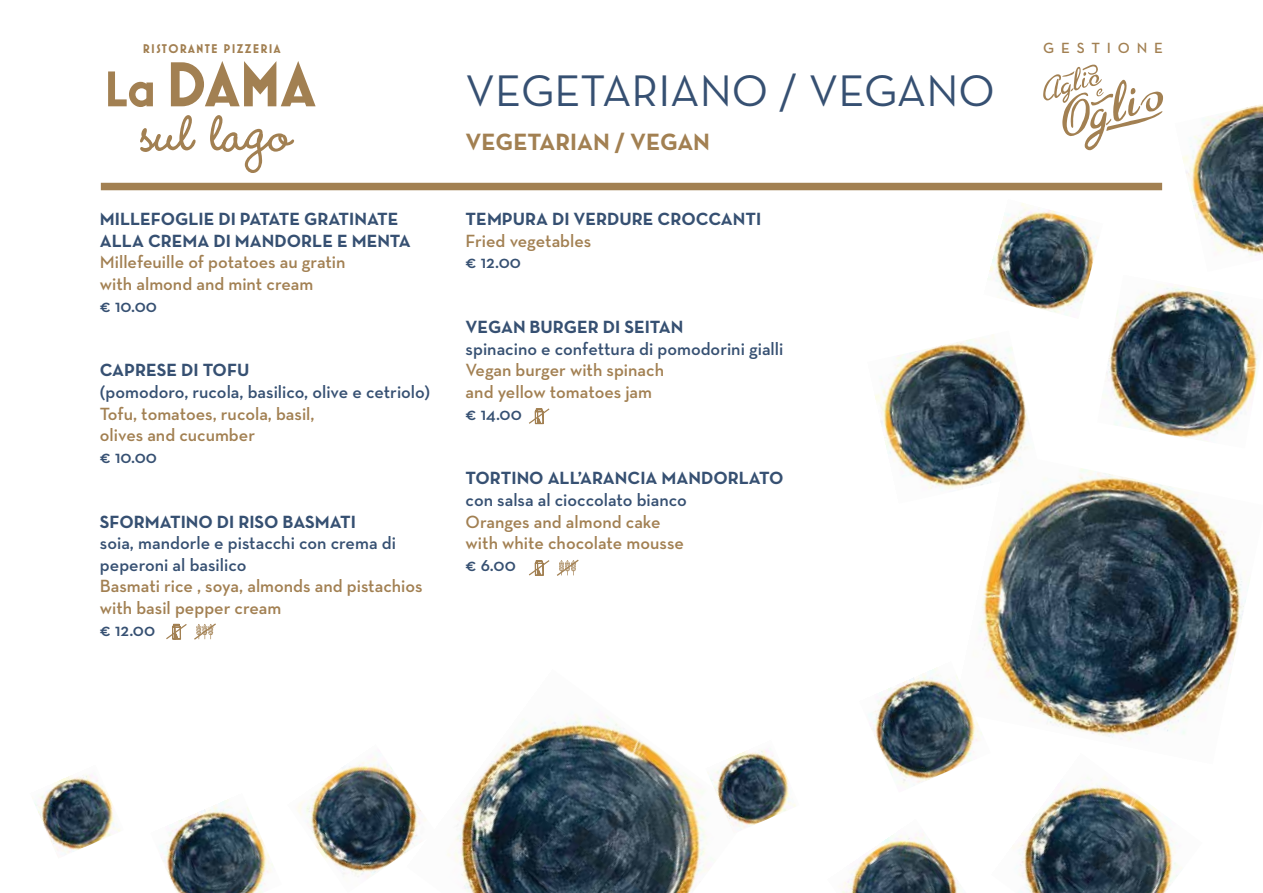
<style>
.page{position:relative;width:1263px;height:893px;background:#fff}
.page>*{position:absolute;margin:0;border:0;box-sizing:border-box;transform-origin:0 0}
.t1{font:700 66.6px "Wendy LP Std";color:#a28052}
.t2{font:700 64.2px "Mostra Nuova";color:#a28052}
.t3{font:45px "Neutra Text";color:#365072}
.t4{font:700 24px "Neutra Text";color:#a28052}
.t5{font:600 18px/21.6px "Neutra Text";color:#a28052}
.t6{font:600 18px/21.6px "Neutra Text";color:#365072}
.t7{font:700 18px/21.6px "Neutra Text";color:#365072}
.t8{font:600 15px "Neutra Text";letter-spacing:.455em;color:#a28052}
.t9{font:700 12.9px "Mostra Nuova";letter-spacing:.1em;color:#a28052}
.s1{font-size:50.85px}
</style>
<div class="page">
<svg style="left:1043px;top:65px;width:120px;height:85px"></svg>
<div style="left:101px;top:183px;width:1061px;height:7px;background:#a28052"></div>
<img style="left:447px;top:714px;width:262px;height:179px">
<img style="left:159px;top:799px;width:114px;height:94px">
<img style="left:32px;top:774px;width:88px;height:80px">
<img style="left:298px;top:757px;width:128px;height:121px">
<img style="left:979px;top:468px;width:271px;height:272px">
<img style="left:988px;top:203px;width:111px;height:112px">
<img style="left:1012px;top:776px;width:170px;height:117px">
<img style="left:868px;top:661px;width:123px;height:125px">
<img style="left:705px;top:740px;width:91px;height:94px">
<img style="left:875px;top:334px;width:165px;height:170px">
<img style="left:1182px;top:104px;width:81px;height:152px">
<img style="left:839px;top:833px;width:120px;height:60px">
<img style="left:1097px;top:275px;width:165px;height:167px">
<svg style="left:166px;top:623px;width:50px;height:17px"></svg>
<svg style="left:529px;top:559px;width:50px;height:17px"></svg>
<svg style="left:529px;top:408px;width:21px;height:17px"></svg>
<p class="t9" style="left:143px;top:41px;width:139px">RISTORANTE PIZZERIA</p>
<h2 class="t2" style="left:104px;top:47px;width:212px"><span class="s1">La</span> DAMA</h2>
<h1 class="t1" style="left:141px;top:93px;width:153px">sul lago</h1>
<p class="t7" style="left:100px;top:208px;width:312px">MILLEFOGLIE DI PATATE GRATINATE<br>ALLA CREMA DI MANDORLE E MENTA</p>
<p class="t5" style="left:100px;top:251px;width:247px">Millefeuille of potatoes au gratin with almond and mint cream</p>
<p class="t6" style="left:100px;top:294px;width:59px">€ 10.00</p>
<p class="t7" style="left:100px;top:359px;width:151px">CAPRESE DI TOFU</p>
<p class="t6" style="left:100px;top:381px;width:332px">(pomodoro, rucola, basilico, olive e cetriolo)</p>
<p class="t5" style="left:100px;top:402px;width:216px">Tofu, tomatoes, rucola, basil, olives and cucumber</p>
<p class="t6" style="left:100px;top:446px;width:59px">€ 10.00</p>
<p class="t7" style="left:100px;top:510px;width:257px">SFORMATINO DI RISO BASMATI</p>
<p class="t6" style="left:100px;top:532px;width:297px">soia, mandorle e pistacchi con crema di peperoni al basilico</p>
<p class="t5" style="left:100px;top:575px;width:324px">Basmati rice , soya, almonds and pistachios with basil pepper cream</p>
<p class="t6" style="left:100px;top:618px;width:57px">€ 12.00</p>
<h3 class="t3" style="left:466px;top:64px;width:531px">VEGETARIANO / VEGANO</h3>
<h3 class="t4" style="left:466px;top:127px;width:246px">VEGETARIAN / VEGAN</h3>
<p class="t7" style="left:466px;top:208px;width:297px">TEMPURA DI VERDURE CROCCANTI</p>
<p class="t5" style="left:466px;top:230px;width:127px">Fried vegetables</p>
<p class="t6" style="left:466px;top:251px;width:57px">€ 12.00</p>
<p class="t7" style="left:466px;top:316px;width:219px">VEGAN BURGER DI SEITAN</p>
<p class="t6" style="left:466px;top:338px;width:319px">spinacino e confettura di pomodorini gialli</p>
<p class="t5" style="left:466px;top:359px;width:200px">Vegan burger with spinach and yellow tomatoes jam</p>
<p class="t6" style="left:466px;top:402px;width:58px">€ 14.00</p>
<p class="t7" style="left:466px;top:467px;width:319px">TORTINO ALL’ARANCIA MANDORLATO</p>
<p class="t6" style="left:466px;top:489px;width:223px">con salsa al cioccolato bianco</p>
<p class="t5" style="left:466px;top:510px;width:220px">Oranges and almond cake with white chocolate mousse</p>
<p class="t6" style="left:466px;top:554px;width:52px">€ 6.00</p>
<p class="t8" style="left:1043px;top:39px;width:121px">GESTIONE</p>
</div>
